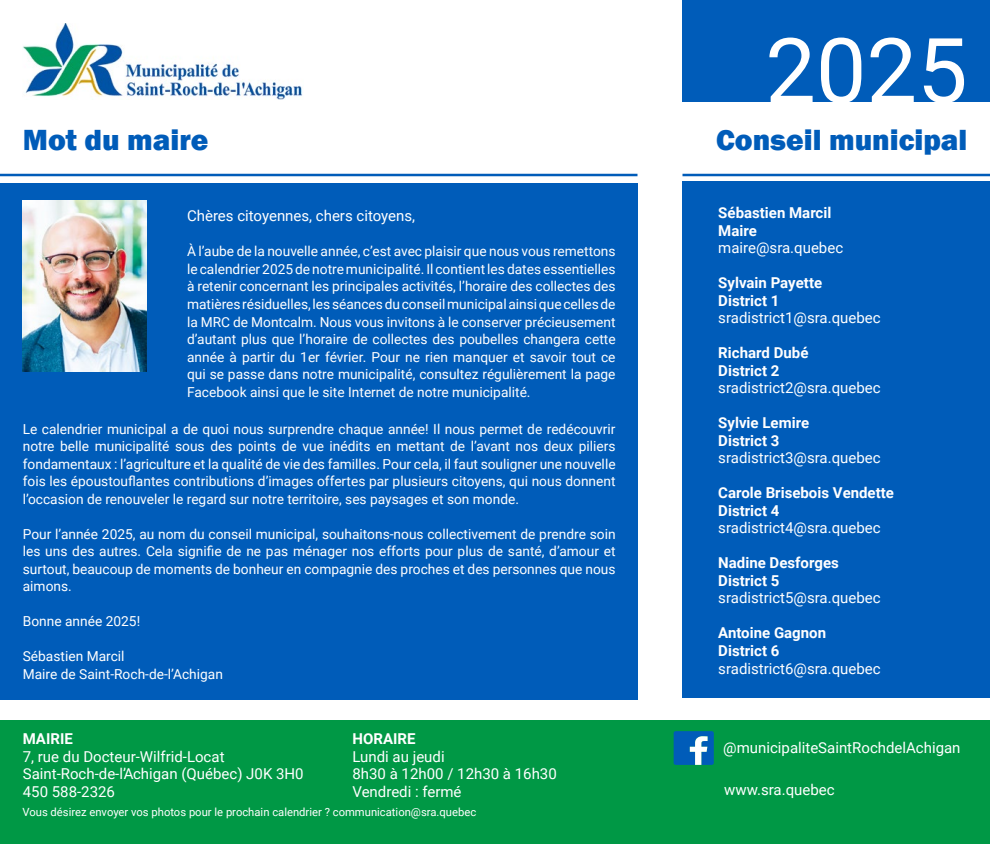
<style>
.page{position:relative;width:990px;height:844px;background:#fff}
.page>*{position:absolute;margin:0;border:0;box-sizing:border-box;transform-origin:0 0}
.t1{font:90px "Roboto";color:#fff}
.t2{font:800 30px "Franklin Gothic";color:#005cb9}
.t3{font:15px/17.5px "Roboto";color:#fff}
.t4{font:700 15px/17.5px "Roboto";color:#fff}
.t5{font:13.75px/17.5px "Roboto";color:#fff;text-align:justify}
.t6{font:11.25px "Roboto";color:#fff}
</style>
<div class="page">
<div style="left:682px;top:0;width:308px;height:101px;background:#005cb9"></div>
<div style="left:0;top:183px;width:638px;height:517px;background:#005cb9"></div>
<div style="left:0;top:720px;width:990px;height:124px;background:#009845"></div>
<div style="left:682px;top:181px;width:308px;height:517px;background:#005cb9"></div>
<hr style="left:0;top:174px;width:638px;height:2px;background:#005cb9">
<hr style="left:682px;top:174px;width:308px;height:2px;background:#005cb9">
<svg style="left:674px;top:731px;width:40px;height:34px"></svg>
<img style="left:23px;top:200px;width:123px;height:171px">
<img style="left:23px;top:23px;width:280px;height:76px">
<h2 class="t2" style="left:23px;top:120px;width:187px">Mot du maire</h2>
<p class="t3" style="left:187px;top:207px;width:230px">Chères citoyennes, chers citoyens,</p>
<p class="t5" style="left:187px;top:242px;width:430px">À l’aube de la nouvelle année, c’est avec plaisir que nous vous remettons le calendrier 2025 de notre municipalité. Il contient les dates essentielles à retenir concernant les principales activités, l’horaire des collectes des matières résiduelles, les séances du conseil municipal ainsi que celles de la MRC de Montcalm. Nous vous invitons à le conserver précieusement d’autant plus que l’horaire de collectes des poubelles changera cette année à partir du 1er février. Pour ne rien manquer et savoir tout ce qui se passe dans notre municipalité, consultez régulièrement la page Facebook ainsi que le site Internet de notre municipalité.</p>
<p class="t5" style="left:23px;top:420px;width:594px">Le calendrier municipal a de quoi nous surprendre chaque année! Il nous permet de redécouvrir notre belle municipalité sous des points de vue inédits en mettant de l’avant nos deux piliers fondamentaux : l’agriculture et la qualité de vie des familles. Pour cela, il faut souligner une nouvelle fois les époustouflantes contributions d’images offertes par plusieurs citoyens, qui nous donnent l’occasion de renouveler le regard sur notre territoire, ses paysages et son monde.</p>
<p class="t5" style="left:23px;top:525px;width:594px">Pour l’année 2025, au nom du conseil municipal, souhaitons-nous collectivement de prendre soin les uns des autres. Cela signifie de ne pas ménager nos efforts pour plus de santé, d’amour et surtout, beaucoup de moments de bonheur en compagnie des proches et des personnes que nous aimons.</p>
<p class="t5" style="left:23px;top:612px;width:119px">Bonne année 2025!</p>
<p class="t5" style="left:23px;top:647px;width:202px">Sébastien Marcil<br>Maire de Saint-Roch-de-l’Achigan</p>
<p class="t4" style="left:23px;top:729px;width:52px">MAIRIE</p>
<p class="t3" style="left:23px;top:747px;width:282px">7, rue du Docteur-Wilfrid-Locat<br>Saint-Roch-de-l’Achigan (Québec) J0K 3H0<br>450 588-2326</p>
<p class="t4" style="left:352px;top:729px;width:65px">HORAIRE</p>
<p class="t3" style="left:352px;top:747px;width:206px">Lundi au jeudi<br>8h30 à 12h00 / 12h30 à 16h30<br>Vendredi : fermé</p>
<p class="t6" style="left:22px;top:803px;width:455px">Vous désirez envoyer vos photos pour le prochain calendrier ? communication@sra.quebec</p>
<h1 class="t1" style="left:765px;top:7px;width:204px">2025</h1>
<h2 class="t2" style="left:716px;top:120px;width:253px">Conseil municipal</h2>
<p class="t4" style="left:718px;top:204px;width:115px">Sébastien Marcil<br>Maire</p>
<p class="t3" style="left:718px;top:239px;width:126px">maire@sra.quebec</p>
<p class="t4" style="left:718px;top:274px;width:105px">Sylvain Payette<br>District 1</p>
<p class="t3" style="left:718px;top:309px;width:164px">sradistrict1@sra.quebec</p>
<p class="t4" style="left:718px;top:344px;width:92px">Richard Dubé<br>District 2</p>
<p class="t3" style="left:718px;top:379px;width:164px">sradistrict2@sra.quebec</p>
<p class="t4" style="left:718px;top:414px;width:92px">Sylvie Lemire<br>District 3</p>
<p class="t3" style="left:718px;top:449px;width:164px">sradistrict3@sra.quebec</p>
<p class="t4" style="left:718px;top:484px;width:177px">Carole Brisebois Vendette<br>District 4</p>
<p class="t3" style="left:718px;top:519px;width:164px">sradistrict4@sra.quebec</p>
<p class="t4" style="left:718px;top:554px;width:122px">Nadine Desforges<br>District 5</p>
<p class="t3" style="left:718px;top:589px;width:164px">sradistrict5@sra.quebec</p>
<p class="t4" style="left:718px;top:624px;width:109px">Antoine Gagnon<br>District 6</p>
<p class="t3" style="left:718px;top:659px;width:164px">sradistrict6@sra.quebec</p>
<p class="t3" style="left:723px;top:739px;width:239px">@municipaliteSaintRochdelAchigan</p>
<p class="t3" style="left:724px;top:780px;width:112px">www.sra.quebec</p>
</div>
